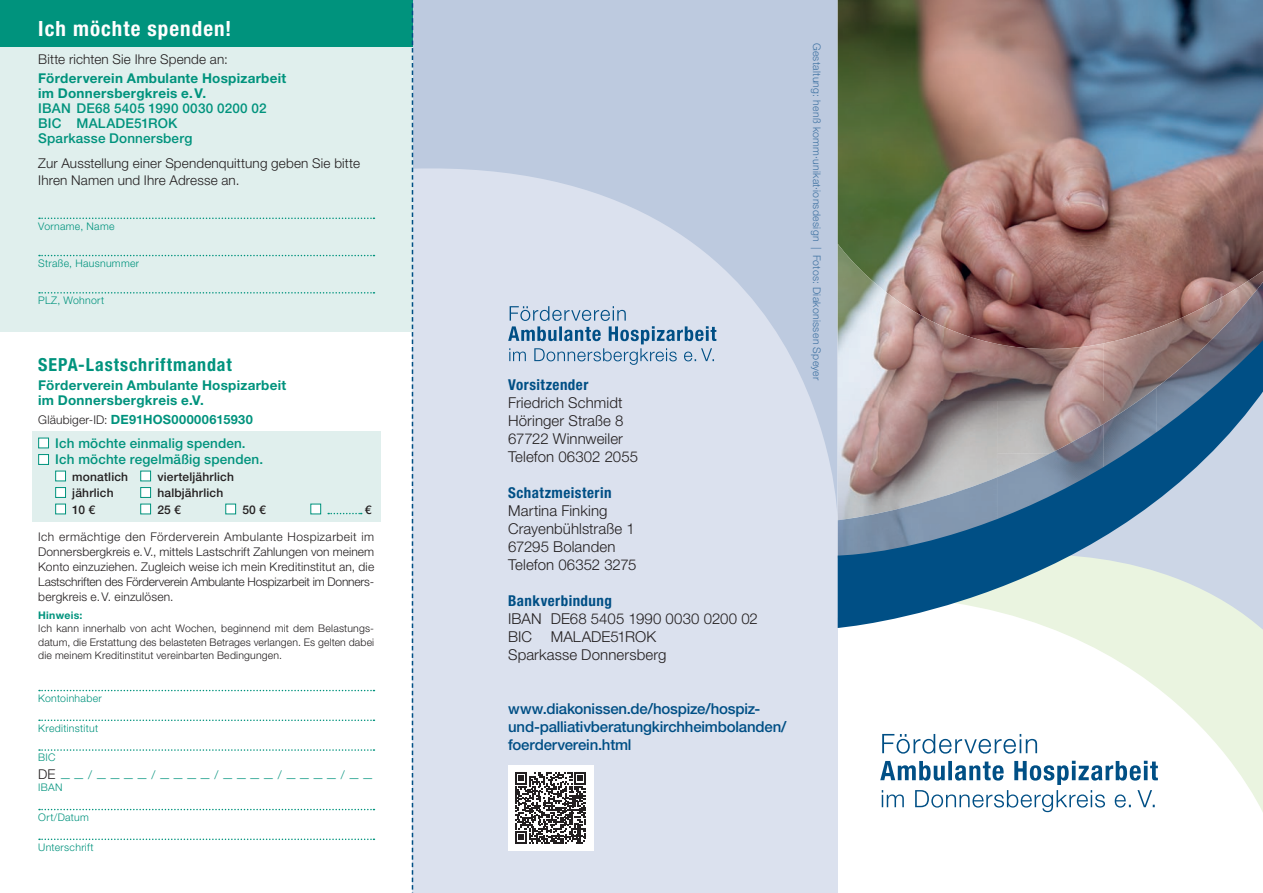
<style>
.page{position:relative;width:1263px;height:893px;background:#fff}
.page>*{position:absolute;margin:0;border:0;box-sizing:border-box;transform-origin:0 0}
.t1{font:700 condensed 21px "Helvetica Neue LT Pro";letter-spacing:.05em;color:#fff}
.t2{font:700 condensed 18px "Helvetica Neue LT Pro";letter-spacing:.05em;color:#00937d}
.t3{font:300 15px/18px "Helvetica Neue LT Pro";letter-spacing:.005em;color:#231f20}
.t4{font:500 15px/18px "Helvetica Neue LT Pro";letter-spacing:-.015em;color:#004f85}
.t5{font:700 condensed 15px "Helvetica Neue LT Pro";letter-spacing:.03em;color:#004f85}
.t6{font:500 13.5px/15px "Helvetica Neue LT Pro";letter-spacing:.015em;color:#00937d}
.t7{font:700 13.5px/15px "Helvetica Neue LT Pro";letter-spacing:.02em;color:#00937d}
.t8{font:300 13.5px/16.5px "Helvetica Neue LT Pro";letter-spacing:.01em;color:#231f20}
.t9{font:700 12.75px "Helvetica Neue LT Pro";letter-spacing:.03em;color:#00937d}
.t10{font:300 12px/15px "Helvetica Neue LT Pro";letter-spacing:-.01em;color:#231f20;text-align:justify}
.t11{font:500 12px "Helvetica Neue LT Pro";letter-spacing:.015em;color:#231f20}
.t12{font:300 12px "Helvetica Neue LT Pro";color:#00937d}
.t13{font:300 10.5px/13.5px "Helvetica Neue LT Pro";letter-spacing:.02em;color:#231f20;text-align:justify}
.t14{font:300 10.5px "Helvetica Neue LT Pro";letter-spacing:.03em;color:#00937d}
.t15{font:300 10.5px "Helvetica Neue LT Pro";letter-spacing:.03em;color:#3f72a2}
.t16{font:700 10.5px "Helvetica Neue LT Pro";letter-spacing:.025em;color:#00937d}
.s1{font-weight:300;font-size:12px;color:#231f20}
</style>
<div class="page">
<div style="left:412px;top:0;width:426px;height:893px;background:#dbe1ee"></div>
<svg style="left:413px;top:0;width:425px;height:520px"></svg>
<svg style="left:883px;top:634px;width:380px;height:179px"></svg>
<svg style="left:1050px;top:628px;width:213px;height:6px"></svg>
<img style="left:838px;top:0;width:425px;height:327px">
<img style="left:838px;top:244px;width:106px;height:92px">
<img style="left:1210px;top:271px;width:53px;height:11px">
<img style="left:944px;top:327px;width:159px;height:9px">
<img style="left:1103px;top:304px;width:107px;height:32px">
<img style="left:1210px;top:282px;width:53px;height:54px">
<svg style="left:838px;top:336px;width:425px;height:292px;background:#8898a8"></svg>
<svg style="left:880px;top:761px;width:278px;height:51px"></svg>
<svg style="left:882px;top:734px;width:155px;height:20px"></svg>
<div style="left:0;top:47px;width:412px;height:285px;background:#e0efed"></div>
<div style="left:0;top:0;width:412px;height:47px;background:#00937d"></div>
<svg style="left:412px;top:0;width:1px;height:893px"></svg>
<div style="left:32px;top:432px;width:349px;height:90px;background:#e0efed"></div>
<div style="left:508px;top:765px;width:85px;height:85px;background:#fff"></div>
<svg style="left:515px;top:772px;width:71px;height:71px"></svg>
<svg style="left:508px;top:306px;width:208px;height:59px"></svg>
<svg style="left:39px;top:218px;width:335px;height:1px"></svg>
<svg style="left:39px;top:255px;width:335px;height:1px"></svg>
<svg style="left:39px;top:292px;width:335px;height:2px"></svg>
<svg style="left:39px;top:690px;width:335px;height:1px"></svg>
<svg style="left:39px;top:719px;width:335px;height:2px"></svg>
<svg style="left:39px;top:749px;width:335px;height:2px"></svg>
<svg style="left:39px;top:809px;width:335px;height:1px"></svg>
<svg style="left:39px;top:838px;width:335px;height:2px"></svg>
<div style="left:38px;top:438px;width:11px;height:10px;background:#fff;border:1px solid #00937d"></div>
<div style="left:38px;top:454px;width:11px;height:11px;background:#fff;border:1px solid #00937d"></div>
<div style="left:55px;top:471px;width:11px;height:10px;background:#fff;border:1px solid #00937d"></div>
<div style="left:140px;top:471px;width:11px;height:10px;background:#fff;border:1px solid #00937d"></div>
<div style="left:55px;top:487px;width:11px;height:11px;background:#fff;border:1px solid #00937d"></div>
<div style="left:140px;top:487px;width:11px;height:11px;background:#fff;border:1px solid #00937d"></div>
<div style="left:55px;top:504px;width:11px;height:10px;background:#fff;border:1px solid #00937d"></div>
<div style="left:140px;top:504px;width:11px;height:10px;background:#fff;border:1px solid #00937d"></div>
<div style="left:225px;top:504px;width:11px;height:10px;background:#fff;border:1px solid #00937d"></div>
<div style="left:310px;top:504px;width:11px;height:10px;background:#fff;border:1px solid #00937d"></div>
<svg style="left:328px;top:513px;width:34px;height:1px"></svg>
<h1 class="t1" style="left:38px;top:16px;width:195px">Ich möchte spenden!</h1>
<p class="t8" style="left:38px;top:51px;width:191px">Bitte richten Sie Ihre Spende an:</p>
<p class="t7" style="left:38px;top:71px;width:249px">Förderverein Ambulante Hospizarbeit im Donnersbergkreis e. V.</p>
<p class="t6" style="left:38px;top:101px;width:230px">IBAN DE68 5405 1990 0030 0200 02<br>BIC MALADE51ROK<br>Sparkasse Donnersberg</p>
<p class="t8" style="left:38px;top:155px;width:323px">Zur Ausstellung einer Spendenquittung geben Sie bitte<br>Ihren Namen und Ihre Adresse an.</p>
<p class="t14" style="left:38px;top:220px;width:78px">Vorname, Name</p>
<p class="t14" style="left:38px;top:257px;width:102px">Straße, Hausnummer</p>
<p class="t14" style="left:38px;top:294px;width:67px">PLZ, Wohnort</p>
<h2 class="t2" style="left:38px;top:353px;width:195px">SEPA-Lastschriftmandat</h2>
<p class="t7" style="left:38px;top:377px;width:249px">Förderverein Ambulante Hospizarbeit im Donnersbergkreis e.V.</p>
<p class="t9" style="left:38px;top:412px;width:216px"><span class="s1">Gläubiger-ID:</span> DE91HOS00000615930</p>
<p class="t6" style="left:55px;top:434px;width:209px;line-height:16.5px">Ich möchte einmalig spenden.<br>Ich möchte regelmäßig spenden.</p>
<p class="t11" style="left:72px;top:469px;width:57px">monatlich</p>
<p class="t11" style="left:157px;top:469px;width:78px">vierteljährlich</p>
<p class="t11" style="left:72px;top:486px;width:43px">jährlich</p>
<p class="t11" style="left:157px;top:486px;width:67px">halbjährlich</p>
<p class="t11" style="left:72px;top:502px;width:24px">10 €</p>
<p class="t11" style="left:157px;top:502px;width:25px">25 €</p>
<p class="t11" style="left:242px;top:502px;width:25px">50 €</p>
<p class="t11" style="left:365px;top:502px;width:8px">€</p>
<p class="t10" style="left:38px;top:529px;width:337px">Ich ermächtige den Förderverein Ambulante Hospizarbeit im Donnersbergkreis e. V., mittels Lastschrift Zahlungen von meinem Konto einzuziehen. Zugleich weise ich mein Kreditinstitut an, die Lastschriften des Förderverein Ambulante Hospizarbeit im Donners&shy;bergkreis e. V. einzulösen.</p>
<p class="t16" style="left:38px;top:609px;width:46px">Hinweis:</p>
<p class="t13" style="left:38px;top:622px;width:337px">Ich kann innerhalb von acht Wochen, beginnend mit dem Belastungs&shy;datum, die Erstattung des belasteten Betrages verlangen. Es gelten dabei die meinem Kreditinstitut vereinbarten Bedingungen.</p>
<p class="t14" style="left:38px;top:692px;width:65px">Kontoinhaber</p>
<p class="t14" style="left:38px;top:721px;width:61px">Kreditinstitut</p>
<p class="t14" style="left:38px;top:751px;width:19px">BIC</p>
<p class="t14" style="left:38px;top:781px;width:26px">IBAN</p>
<p class="t14" style="left:38px;top:811px;width:52px">Ort/Datum</p>
<p class="t14" style="left:38px;top:840px;width:57px">Unterschrift</p>
<p class="t12" style="left:38px;top:771px;width:337px"><sup>DE</sup> — — / — — — — / — — — — / — — — — / — — — — / — —</p>
<p class="t5" style="left:508px;top:376px;width:82px">Vorsitzender</p>
<p class="t3" style="left:508px;top:393px;width:131px">Friedrich Schmidt<br>Höringer Straße 8<br>67722 Winnweiler<br>Telefon 06302 2055</p>
<p class="t5" style="left:508px;top:484px;width:105px">Schatzmeisterin</p>
<p class="t3" style="left:508px;top:501px;width:130px">Martina Finking<br>Crayenbühlstraße 1<br>67295 Bolanden<br>Telefon 06352 3275</p>
<p class="t5" style="left:508px;top:592px;width:105px">Bankverbindung</p>
<p class="t3" style="left:508px;top:610px;width:251px">IBAN DE68 5405 1990 0030 0200 02<br>BIC MALADE51ROK<br>Sparkasse Donnersberg</p>
<p class="t4" style="left:508px;top:700px;width:280px">www.diakonissen.de/hospize/hospiz&shy;und-palliativberatungkirchheimbolanden/ foerderverein.html</p>
<p class="t15" style="left:823px;top:43px;width:339px;rotate:90deg">Gestaltung: henß komm·unikat·ionsdesign | Fotos: Diakonissen Speyer</p>
</div>
